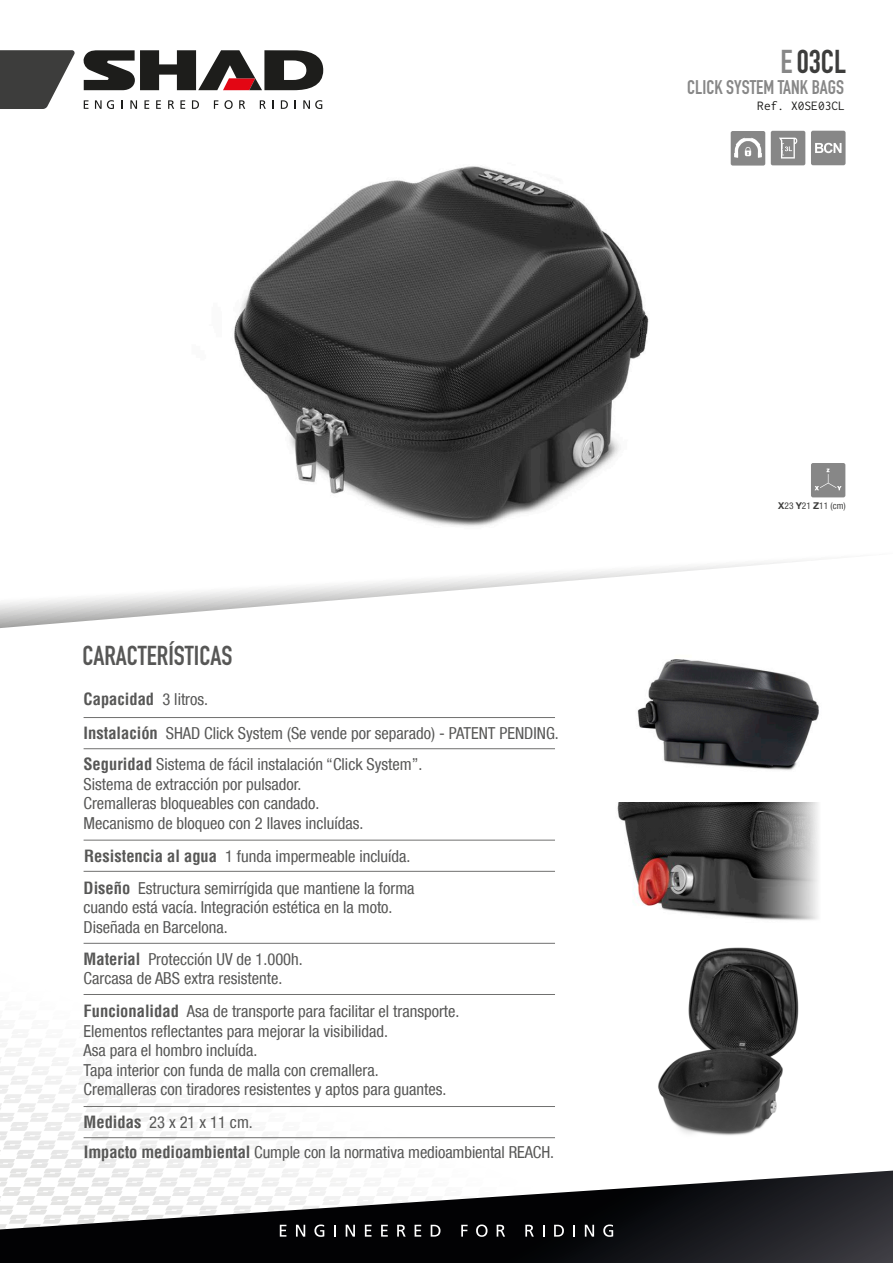
<style>
.page{position:relative;width:893px;height:1263px;background:#fff}
.page>*{position:absolute;margin:0;border:0;box-sizing:border-box;transform-origin:0 0}
.t1{font:32.55px "DIN Engschrift LT Pro";color:#3d3d3c}
.t2{font:27px "DIN Engschrift LT Pro";color:#575756}
.t3{font:19.5px "DIN Engschrift LT Pro";color:#878787}
.t4{font:condensed 16.5px/19.5px "Helvetica Neue LT Com";color:#575756}
.t5{font:700 condensed 16.5px "Helvetica LT";color:#575756}
.t6{font:13.5px "Inconsolata";color:#1d1d1b}
.t7{font:condensed 9.3px "Helvetica Neue LT Com";color:#3e3e3d}
.s1{color:#878787}
.s2{font-family:"Helvetica Neue LT Com";font-weight:400}
.s3{font-family:"Helvetica LT";font-weight:700}
.s4{font-weight:700;font-stretch:normal}
</style>
<div class="page">
<svg style="left:0;top:1170px;width:893px;height:93px"></svg>
<svg style="left:280px;top:1225px;width:6px;height:11px"></svg>
<svg style="left:296px;top:1225px;width:9px;height:11px"></svg>
<svg style="left:314px;top:1224px;width:10px;height:13px"></svg>
<svg style="left:334px;top:1225px;width:2px;height:11px"></svg>
<svg style="left:346px;top:1225px;width:9px;height:11px"></svg>
<svg style="left:365px;top:1225px;width:6px;height:11px"></svg>
<svg style="left:381px;top:1225px;width:7px;height:11px"></svg>
<svg style="left:397px;top:1225px;width:9px;height:11px"></svg>
<svg style="left:415px;top:1225px;width:6px;height:11px"></svg>
<svg style="left:431px;top:1225px;width:9px;height:11px"></svg>
<svg style="left:461px;top:1225px;width:7px;height:11px"></svg>
<svg style="left:476px;top:1224px;width:11px;height:13px"></svg>
<svg style="left:497px;top:1225px;width:8px;height:11px"></svg>
<svg style="left:525px;top:1225px;width:9px;height:11px"></svg>
<svg style="left:554px;top:1225px;width:10px;height:11px"></svg>
<svg style="left:573px;top:1225px;width:2px;height:11px"></svg>
<svg style="left:585px;top:1225px;width:9px;height:11px"></svg>
<svg style="left:603px;top:1224px;width:10px;height:13px"></svg>
<svg style="left:0;top:50px;width:75px;height:59px"></svg>
<svg style="left:83px;top:50px;width:240px;height:40px"></svg>
<svg style="left:84px;top:100px;width:4px;height:9px"></svg>
<svg style="left:95px;top:100px;width:19px;height:9px"></svg>
<svg style="left:121px;top:100px;width:2px;height:9px"></svg>
<svg style="left:130px;top:100px;width:7px;height:9px"></svg>
<svg style="left:144px;top:100px;width:5px;height:9px"></svg>
<svg style="left:156px;top:100px;width:5px;height:9px"></svg>
<svg style="left:168px;top:100px;width:6px;height:9px"></svg>
<svg style="left:180px;top:100px;width:5px;height:9px"></svg>
<svg style="left:192px;top:100px;width:7px;height:9px"></svg>
<svg style="left:214px;top:100px;width:4px;height:9px"></svg>
<svg style="left:224px;top:100px;width:9px;height:9px"></svg>
<svg style="left:239px;top:100px;width:6px;height:9px"></svg>
<svg style="left:260px;top:100px;width:6px;height:9px"></svg>
<svg style="left:281px;top:100px;width:7px;height:9px"></svg>
<svg style="left:303px;top:100px;width:19px;height:9px"></svg>
<img style="left:658px;top:947px;width:141px;height:189px">
<img style="left:637px;top:671px;width:182px;height:99px">
<img style="left:234px;top:130px;width:612px;height:541px">
<img style="left:617px;top:802px;width:137px;height:117px">
<svg style="left:754px;top:802px;width:64px;height:118px;background:#8d8d8d"></svg>
<svg style="left:811px;top:463px;width:34px;height:34px"></svg>
<svg style="left:0;top:536px;width:846px;height:92px"></svg>
<hr style="left:84px;top:717px;width:471px;height:1px;background:#70706f">
<hr style="left:84px;top:748px;width:471px;height:1px;background:#70706f">
<hr style="left:84px;top:840px;width:471px;height:1px;background:#70706f">
<hr style="left:84px;top:943px;width:471px;height:1px;background:#70706f">
<hr style="left:84px;top:871px;width:471px;height:1px;background:#70706f">
<hr style="left:84px;top:994px;width:471px;height:1px;background:#70706f">
<hr style="left:84px;top:1106px;width:471px;height:1px;background:#70706f">
<hr style="left:84px;top:1137px;width:471px;height:1px;background:#70706f">
<h1 class="t1" style="left:781px;top:43px;width:67px"><span class="s1">E</span>03CL</h1>
<p class="t3" style="left:687px;top:76px;width:158px">CLICK SYSTEM TANK BAGS</p>
<p class="t6" style="left:757px;top:98px;width:89px">Ref. X0SE03CL</p>
<h2 class="t2" style="left:82px;top:639px;width:151px">CARACTERÍSTICAS</h2>
<p class="t5" style="left:84px;top:689px;width:126px">Capacidad <span class="s2">3 litros.</span></p>
<p class="t4" style="left:84px;top:723px;width:477px"><span class="s3">Instalación</span> SHAD Click System (Se vende por separado) - PATENT PENDING.</p>
<p class="t4" style="left:83px;top:755px;width:340px"><span class="s3">Seguridad</span> Sistema de fácil instalación “Click System”.<br>Sistema de extracción por pulsador.<br>Cremalleras bloqueables con candado.<br>Mecanismo de bloqueo con 2 llaves incluídas.</p>
<p class="t4" style="left:84px;top:846px;width:328px"><span class="s3">Resistencia al agua</span> 1 funda impermeable incluída.</p>
<p class="t4" style="left:84px;top:878px;width:333px"><span class="s3">Diseño</span> Estructura semirrígida que mantiene la forma cuando está vacía. Integración estética en la moto.<br>Diseñada en Barcelona.</p>
<p class="t4" style="left:84px;top:949px;width:221px"><span class="s3">Material</span> Protección UV de 1.000h.<br>Carcasa de ABS extra resistente.</p>
<p class="t4" style="left:84px;top:1001px;width:377px"><span class="s3">Funcionalidad</span> Asa de transporte para facilitar el transporte.<br>Elementos reflectantes para mejorar la visibilidad.<br>Asa para el hombro incluída.<br>Tapa interior con funda de malla con cremallera.<br>Cremalleras con tiradores resistentes y aptos para guantes.</p>
<p class="t4" style="left:84px;top:1112px;width:171px"><span class="s3">Medidas</span> 23 x 21 x 11 cm.</p>
<p class="t4" style="left:84px;top:1143px;width:472px"><span class="s3">Impacto medioambiental</span> Cumple con la normativa medioambiental REACH.</p>
<p class="t7" style="left:778px;top:501px;width:69px"><span class="s4">X</span>23 <span class="s4">Y</span>21 <span class="s4">Z</span>11 (cm)</p>
</div>
